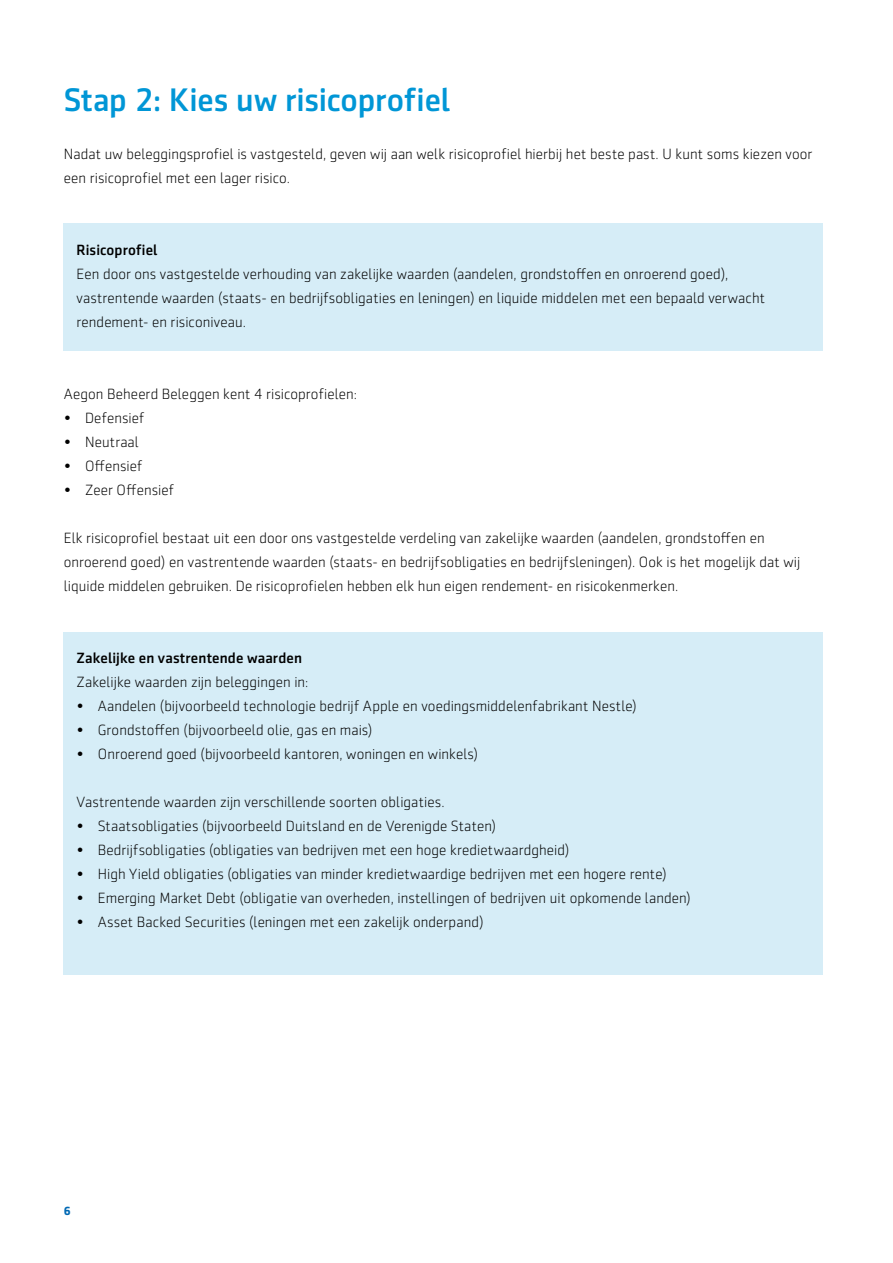
<style>
.page{position:relative;width:893px;height:1263px;background:#fff}
.page>*{position:absolute;margin:0;border:0;box-sizing:border-box;transform-origin:0 0}
.t1{font:500 33px "Sentico Sans DT";letter-spacing:-.005em;color:#0096d6}
.t2{font:300 15px/24px "Sentico Sans DT";letter-spacing:.005em;color:#000}
.t3{font:500 15px "Sentico Sans DT";letter-spacing:.005em;color:#000}
.t4{font:700 12px "Sentico Sans DT";color:#0069b4}
</style>
<div class="page">
<div style="left:64px;top:223px;width:759px;height:128px;background:#d6edf7"></div>
<div style="left:64px;top:633px;width:759px;height:342px;background:#d6edf7"></div>
<h1 class="t1" style="left:64px;top:81px;width:388px">Stap 2: Kies uw risicoprofiel</h1>
<p class="t2" style="left:64px;top:142px;width:750px">Nadat uw beleggingsprofiel is vastgesteld, geven wij aan welk risicoprofiel hierbij het beste past. U kunt soms kiezen voor een risicoprofiel met een lager risico.</p>
<p class="t3" style="left:77px;top:241px;width:83px">Risicoprofiel</p>
<p class="t2" style="left:77px;top:262px;width:690px">Een door ons vastgestelde verhouding van zakelijke waarden (aandelen, grondstoffen en onroerend goed), vastrentende waarden (staats- en bedrijfsobligaties en leningen) en liquide middelen met een bepaald verwacht rendement- en risiconiveau.</p>
<p class="t2" style="left:64px;top:382px;width:295px">Aegon Beheerd Beleggen kent 4 risicoprofielen:</p>
<p class="t2" style="left:64px;top:406px;width:82px">• Defensief</p>
<p class="t2" style="left:64px;top:430px;width:77px">• Neutraal</p>
<p class="t2" style="left:64px;top:454px;width:80px">• Offensief</p>
<p class="t2" style="left:64px;top:478px;width:112px">• Zeer Offensief</p>
<p class="t2" style="left:64px;top:526px;width:738px">Elk risicoprofiel bestaat uit een door ons vastgestelde verdeling van zakelijke waarden (aandelen, grondstoffen en onroerend goed) en vastrentende waarden (staats- en bedrijfsobligaties en bedrijfsleningen). Ook is het mogelijk dat wij liquide middelen gebruiken. De risicoprofielen hebben elk hun eigen rendement- en risicokenmerken.</p>
<p class="t3" style="left:77px;top:649px;width:227px">Zakelijke en vastrentende waarden</p>
<p class="t2" style="left:77px;top:670px;width:233px">Zakelijke waarden zijn beleggingen in:</p>
<p class="t2" style="left:77px;top:694px;width:562px">• Aandelen (bijvoorbeeld technologie bedrijf Apple en voedingsmiddelenfabrikant Nestle)</p>
<p class="t2" style="left:77px;top:718px;width:297px">• Grondstoffen (bijvoorbeeld olie, gas en mais)</p>
<p class="t2" style="left:77px;top:742px;width:403px">• Onroerend goed (bijvoorbeeld kantoren, woningen en winkels)</p>
<p class="t2" style="left:77px;top:790px;width:370px">Vastrentende waarden zijn verschillende soorten obligaties.</p>
<p class="t2" style="left:77px;top:814px;width:421px">• Staatsobligaties (bijvoorbeeld Duitsland en de Verenigde Staten)</p>
<p class="t2" style="left:77px;top:838px;width:494px">• Bedrijfsobligaties (obligaties van bedrijven met een hoge kredietwaardgheid)</p>
<p class="t2" style="left:77px;top:862px;width:592px">• High Yield obligaties (obligaties van minder kredietwaardige bedrijven met een hogere rente)</p>
<p class="t2" style="left:77px;top:886px;width:616px">• Emerging Market Debt (obligatie van overheden, instellingen of bedrijven uit opkomende landen)</p>
<p class="t2" style="left:77px;top:910px;width:408px">• Asset Backed Securities (leningen met een zakelijk onderpand)</p>
<p class="t4" style="left:64px;top:1204px;width:9px">6</p>
</div>
